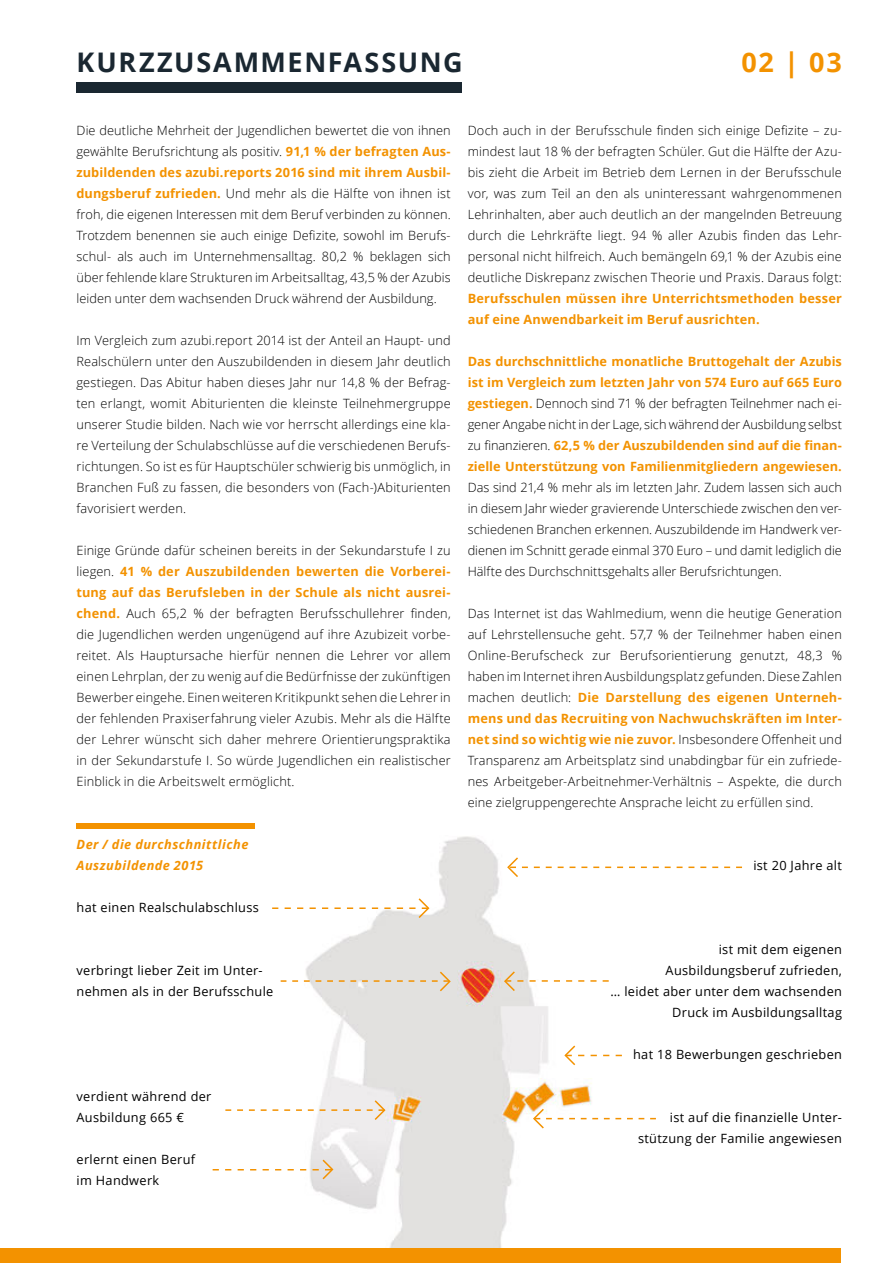
<style>
.page{position:relative;width:893px;height:1263px;background:#fff}
.page>*{position:absolute;margin:0;border:0;box-sizing:border-box;transform-origin:0 0}
.t1{font:700 27px "Open Sans";letter-spacing:.06em;color:#1a2731}
.t2{font:700 27px "Open Sans";color:#f39200}
.t3{font:300 12.75px/21px "Open Sans";letter-spacing:.01em;color:#000;text-align:justify}
.t4{font:700 12.75px/21px "Open Sans";letter-spacing:.01em;color:#f39200}
.t5{font:12.75px/21px "Open Sans";letter-spacing:.025em;color:#000}
.t6{font:italic 700 12.75px/21px "Open Sans";letter-spacing:.04em;color:#f39200}
.s1{font-weight:700;color:#f39200}
.s2{font-weight:300;color:#000}
</style>
<div class="page">
<img style="left:76px;top:82px;width:765px;height:1181px">
<div style="left:77px;top:823px;width:178px;height:5px;background:#f39200"></div>
<svg style="left:272px;top:897px;width:159px;height:23px"></svg>
<svg style="left:281px;top:970px;width:171px;height:23px"></svg>
<svg style="left:225px;top:1099px;width:162px;height:22px"></svg>
<svg style="left:213px;top:1158px;width:121px;height:23px"></svg>
<svg style="left:532px;top:1107px;width:124px;height:23px"></svg>
<svg style="left:503px;top:970px;width:106px;height:23px"></svg>
<svg style="left:563px;top:1044px;width:59px;height:23px"></svg>
<svg style="left:506px;top:856px;width:236px;height:23px"></svg>
<div style="left:77px;top:83px;width:385px;height:10px;background:#1a2731"></div>
<div style="left:0;top:1248px;width:840px;height:15px;background:#f39200"></div>
<h1 class="t1" style="left:77px;top:43px;width:388px">KURZZUSAMMENFASSUNG</h1>
<h1 class="t2" style="left:741px;top:43px;width:102px">02 | 03</h1>
<p class="t3" style="left:77px;top:120px;width:376px">Die deutliche Mehrheit der Jugendlichen bewertet die von ihnen gewählte Berufsrichtung als positiv. <span class="s1">91,1 % der befragten Aus&shy;zubildenden des azubi.reports 2016 sind mit ihrem Ausbil&shy;dungsberuf zufrieden.</span> Und mehr als die Hälfte von ihnen ist froh, die eigenen Interessen mit dem Beruf verbinden zu können.<br>Trotzdem benennen sie auch einige Defizite, sowohl im Berufs&shy;schul- als auch im Unternehmensalltag. 80,2 % beklagen sich über fehlende klare Strukturen im Arbeitsalltag, 43,5 % der Azubis leiden unter dem wachsenden Druck während der Ausbildung.</p>
<p class="t3" style="left:77px;top:330px;width:376px">Im Vergleich zum azubi.report 2014 ist der Anteil an Haupt- und Realschülern unter den Auszubildenden in diesem Jahr deutlich gestiegen. Das Abitur haben dieses Jahr nur 14,8 % der Befrag&shy;ten erlangt, womit Abiturienten die kleinste Teilnehmergruppe unserer Studie bilden. Nach wie vor herrscht allerdings eine kla&shy;re Verteilung der Schulabschlüsse auf die verschiedenen Berufs&shy;richtungen. So ist es für Hauptschüler schwierig bis unmöglich, in Branchen Fuß zu fassen, die besonders von (Fach-)Abiturienten favorisiert werden.</p>
<p class="t3" style="left:77px;top:540px;width:376px">Einige Gründe dafür scheinen bereits in der Sekundarstufe I zu liegen. <span class="s1">41 % der Auszubildenden bewerten die Vorberei&shy;tung auf das Berufsleben in der Schule als nicht ausrei&shy;chend.</span> Auch 65,2 % der befragten Berufsschullehrer finden, die Jugendlichen werden ungenügend auf ihre Azubizeit vorbe&shy;reitet. Als Hauptursache hierfür nennen die Lehrer vor allem einen Lehrplan, der zu wenig auf die Bedürfnisse der zukünftigen Bewerber eingehe. Einen weiteren Kritikpunkt sehen die Lehrer in der fehlenden Praxiserfahrung vieler Azubis. Mehr als die Hälfte der Lehrer wünscht sich daher mehrere Orientierungspraktika in der Sekundarstufe I. So würde Jugendlichen ein realistischer Einblick in die Arbeitswelt ermöglicht.</p>
<p class="t6" style="left:77px;top:834px;width:173px">Der / die durchschnittliche<br>Auszubildende 2015</p>
<p class="t5" style="left:77px;top:897px;width:184px">hat einen Realschulabschluss</p>
<p class="t5" style="left:77px;top:960px;width:198px">verbringt lieber Zeit im Unter&shy;nehmen als in der Berufsschule</p>
<p class="t5" style="left:77px;top:1086px;width:136px">verdient während der<br>Ausbildung 665 €</p>
<p class="t5" style="left:77px;top:1149px;width:120px">erlernt einen Beruf im Handwerk</p>
<p class="t3" style="left:468px;top:120px;width:376px">Doch auch in der Berufsschule finden sich einige Defizite – zu&shy;mindest laut 18 % der befragten Schüler. Gut die Hälfte der Azu&shy;bis zieht die Arbeit im Betrieb dem Lernen in der Berufsschule vor, was zum Teil an den als uninteressant wahrgenommenen Lehrinhalten, aber auch deutlich an der mangelnden Betreuung durch die Lehrkräfte liegt. 94 % aller Azubis finden das Lehr&shy;personal nicht hilfreich. Auch bemängeln 69,1 % der Azubis eine deutliche Diskrepanz zwischen Theorie und Praxis. Daraus folgt:</p>
<p class="t4" style="left:468px;top:288px;width:376px">Berufsschulen müssen ihre Unterrichtsmethoden besser auf eine Anwendbarkeit im Beruf ausrichten.</p>
<p class="t4" style="left:468px;top:351px;width:376px;text-align:justify">Das durchschnittliche monatliche Bruttogehalt der Azubis ist im Vergleich zum letzten Jahr von 574 Euro auf 665 Euro gestiegen. <span class="s2">Dennoch sind 71 % der befragten Teilnehmer nach ei&shy;gener Angabe nicht in der Lage, sich während der Ausbildung selbst zu finanzieren.</span> 62,5 % der Auszubildenden sind auf die finan&shy;zielle Unterstützung von Familienmitgliedern angewiesen.</p>
<p class="t3" style="left:468px;top:477px;width:376px">Das sind 21,4 % mehr als im letzten Jahr. Zudem lassen sich auch in diesem Jahr wieder gravierende Unterschiede zwischen den ver&shy;schiedenen Branchen erkennen. Auszubildende im Handwerk ver&shy;dienen im Schnitt gerade einmal 370 Euro – und damit lediglich die Hälfte des Durchschnittsgehalts aller Berufsrichtungen.</p>
<p class="t3" style="left:468px;top:603px;width:376px">Das Internet ist das Wahlmedium, wenn die heutige Generation auf Lehrstellensuche geht. 57,7 % der Teilnehmer haben einen Online-Berufscheck zur Berufsorientierung genutzt, 48,3 % haben im Internet ihren Ausbildungsplatz gefunden. Diese Zahlen machen deutlich: <span class="s1">Die Darstellung des eigenen Unterneh&shy;mens und das Recruiting von Nachwuchskräften im Inter&shy;net sind so wichtig wie nie zuvor.</span> Insbesondere Offenheit und Transparenz am Arbeitsplatz sind unabdingbar für ein zufriede&shy;nes Arbeitgeber-Arbeitnehmer-Verhältnis – Aspekte, die durch eine zielgruppengerechte Ansprache leicht zu erfüllen sind.</p>
<p class="t5" style="left:753px;top:855px;width:90px">ist 20 Jahre alt</p>
<p class="t5" style="left:610px;top:939px;width:233px;text-align:right">ist mit dem eigenen<br>Ausbildungsberuf zufrieden,<br>… leidet aber unter dem wachsenden<br>Druck im Ausbildungsalltag</p>
<p class="t5" style="left:633px;top:1044px;width:210px">hat 18 Bewerbungen geschrieben</p>
<p class="t5" style="left:638px;top:1107px;width:205px;text-align:right">ist auf die finanzielle Unter&shy;stützung der Familie angewiesen</p>
</div>
